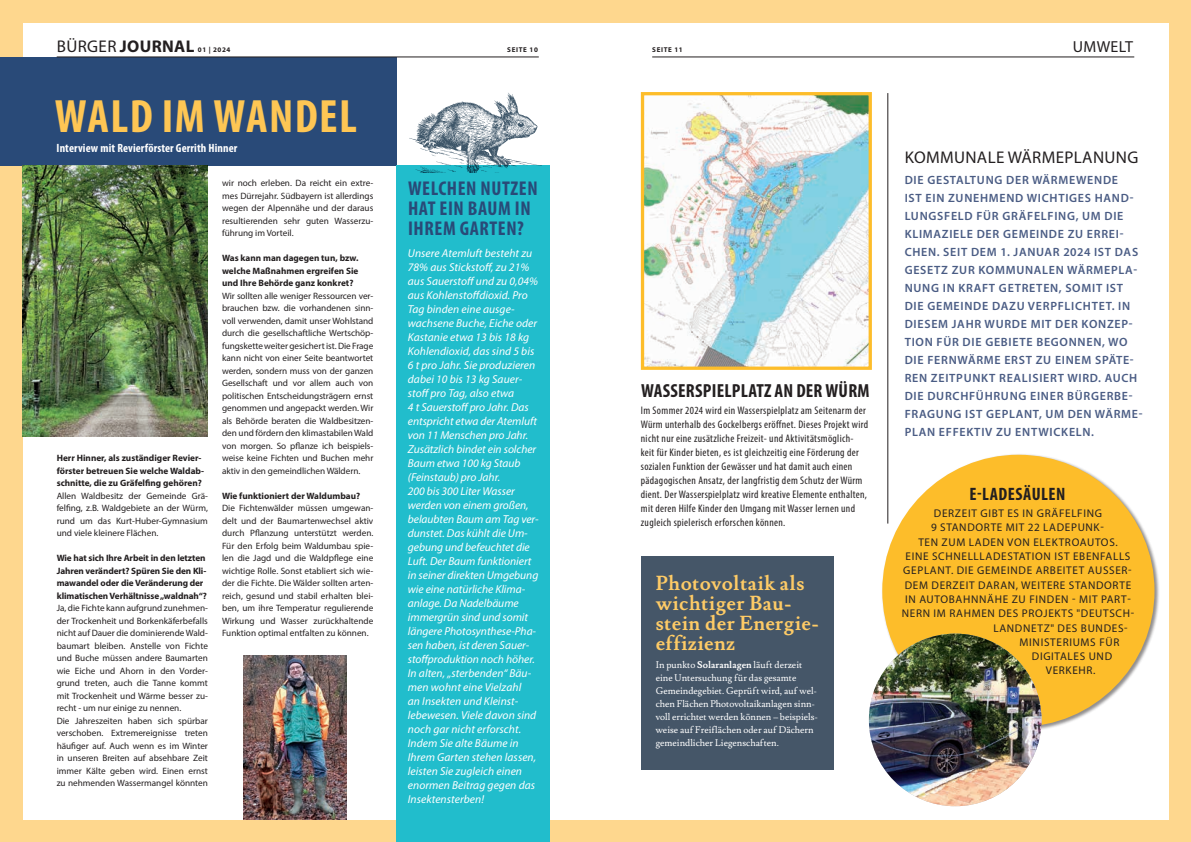
<style>
.page{position:relative;width:1191px;height:842px;background:#fed78e}
.page>*{position:absolute;margin:0;border:0;box-sizing:border-box;transform-origin:0 0}
.t1{font:700 condensed 47px "Myriad Pro";letter-spacing:.03em;color:#fec654}
.t2{font:700 20px/20px "Lusitana";letter-spacing:.02em;color:#fecb66}
.t3{font:700 condensed 20px/20px "Myriad Pro";letter-spacing:.03em;color:#294a78}
.t4{font:700 condensed 19px "Myriad Pro";letter-spacing:.01em;color:#231f20}
.t5{font:700 condensed 18px "Myriad Pro";letter-spacing:.03em;color:#231f20}
.t6{font:17px "Myriad Pro";letter-spacing:.02em;color:#231f20}
.t7{font:700 17px "Myriad Pro";letter-spacing:.02em;color:#231f20}
.t8{font:16px "Myriad Pro";letter-spacing:.02em;color:#231f20}
.t9{font:600 12px/18px "Myriad Pro";letter-spacing:.06em;color:#4a5c84}
.t10{font:700 condensed 12px "Myriad Pro";letter-spacing:.01em;color:#fff}
.t11{font:italic 11.5px/14px "Myriad Pro";color:#fff}
.t12{font:11.2px "Myriad Pro";letter-spacing:.06em;color:#231f20}
.t13{font:condensed 11px/14px "Myriad Pro";letter-spacing:.03em;color:#231f20}
.t14{font:9.5px/13px "Lusitana";color:#fff}
.t15{font:9.2px/12.5px "Myriad Pro";color:#231f20;text-align:justify}
.t16{font:700 9.2px/12.5px "Myriad Pro";color:#231f20}
.t17{font:700 7px "Myriad Pro";letter-spacing:.095em;color:#231f20}
.s1{font-weight:400}
.s2{font-weight:700}
</style>
<div class="page">
<div style="left:23px;top:23px;width:1145px;height:796px;background:#fff"></div>
<hr style="left:652px;top:57px;width:482px;height:1px;background:#231f20">
<div style="left:0;top:57px;width:396px;height:108px;background:#294a78"></div>
<img style="left:23px;top:165px;width:185px;height:271px">
<img style="left:243px;top:655px;width:103px;height:164px">
<hr style="left:57px;top:57px;width:482px;height:1px;background:#231f20">
<div style="left:396px;top:165px;width:154px;height:677px;background:#21bdcc"></div>
<div style="left:881px;top:454px;width:278px;height:278px;background:#231f20;opacity:.5"></div>
<div style="left:882px;top:455px;width:272px;height:272px;background:#fdbd2a;border-radius:50%"></div>
<img style="left:869px;top:634px;width:172px;height:172px;border-radius:86px">
<img style="left:645px;top:96px;width:223px;height:270px">
<div style="left:641px;top:92px;width:231px;height:278px;border:3px solid #fdbd2a"></div>
<div style="left:641px;top:556px;width:192px;height:213px;background:#455668"></div>
<hr style="left:887px;top:93px;width:1px;height:431px;background:#231f20">
<img style="left:409px;top:93px;width:133px;height:79px">
<h3 class="t7" style="left:57px;top:35px;width:139px"><span class="s1">BÜRGER</span> JOURNAL</h3>
<p class="t17" style="left:198px;top:45px;width:34px">01 | 2024</p>
<p class="t17" style="left:507px;top:45px;width:32px">SEITE 10</p>
<p class="t17" style="left:652px;top:45px;width:32px">SEITE 11</p>
<h3 class="t8" style="left:1072px;top:37px;width:62px">UMWELT</h3>
<h1 class="t1" style="left:55px;top:87px;width:304px">WALD IM WANDEL</h1>
<h3 class="t10" style="left:57px;top:141px;width:182px">Interview mit Revierförster Gerrith Hinner</h3>
<p class="t16" style="left:57px;top:451px;width:149px">Herr Hinner, als zuständiger Revier&shy;förster betreuen Sie welche Waldab&shy;schnitte, die zu Gräfelfing gehören?</p>
<p class="t15" style="left:57px;top:489px;width:153px">Allen Waldbesitz der Gemeinde Grä&shy;felfing, z.B. Waldgebiete an der Würm, rund um das Kurt-Huber-Gymnasium und viele kleinere Flächen.</p>
<p class="t16" style="left:57px;top:551px;width:152px">Wie hat sich Ihre Arbeit in den letzten Jahren verändert? Spüren Sie den Kli&shy;mawandel oder die Veränderung der klimatischen Verhältnisse „waldnah“?</p>
<p class="t15" style="left:57px;top:602px;width:153px;text-align:left">Ja, die Fichte kann aufgrund zunehmen&shy;der Trockenheit und Borkenkäferbefalls nicht auf Dauer die dominierende Wald&shy;baumart bleiben. Anstelle von Fichte und Buche müssen andere Baumarten wie Eiche und Ahorn in den Vorder&shy;grund treten, auch die Tanne kommt mit Trockenheit und Wärme besser zu&shy;recht - um nur einige zu nennen.<br>Die Jahreszeiten haben sich spürbar verschoben. Extremereignisse treten häufiger auf. Auch wenn es im Winter in unseren Breiten auf absehbare Zeit immer Kälte geben wird. Einen ernst zu nehmenden Wassermangel könnten</p>
<p class="t15" style="left:222px;top:177px;width:153px">wir noch erleben. Da reicht ein extre&shy;mes Dürrejahr. Südbayern ist allerdings wegen der Alpennähe und der daraus resultierenden sehr guten Wasserzu&shy;führung im Vorteil.</p>
<p class="t16" style="left:222px;top:251px;width:138px;text-align:justify">Was kann man dagegen tun, bzw. welche Maßnahmen ergreifen Sie und Ihre Behörde ganz konkret?</p>
<p class="t15" style="left:222px;top:289px;width:153px">Wir sollten alle weniger Ressourcen ver&shy;brauchen bzw. die vorhandenen sinn&shy;voll verwenden, damit unser Wohlstand durch die gesellschaftliche Wertschöp&shy;fungskette weiter gesichert ist. Die Frage kann nicht von einer Seite beantwortet werden, sondern muss von der ganzen Gesellschaft und vor allem auch von politischen Entscheidungsträgern ernst genommen und angepackt werden. Wir als Behörde beraten die Waldbesitzen&shy;den und fördern den klimastabilen Wald von morgen. So pflanze ich beispiels&shy;weise keine Fichten und Buchen mehr aktiv in den gemeindlichen Wäldern.</p>
<p class="t16" style="left:222px;top:489px;width:140px">Wie funktioniert der Waldumbau?</p>
<p class="t15" style="left:222px;top:502px;width:153px">Die Fichtenwälder müssen umgewan&shy;delt und der Baumartenwechsel aktiv durch Pflanzung unterstützt werden.<br>Für den Erfolg beim Waldumbau spie&shy;len die Jagd und die Waldpflege eine wichtige Rolle. Sonst etabliert sich wie&shy;der die Fichte. Die Wälder sollten arten&shy;reich, gesund und stabil erhalten blei&shy;ben, um ihre Temperatur regulierende Wirkung und Wasser zurückhaltende Funktion optimal entfalten zu können.</p>
<h2 class="t3" style="left:408px;top:177px;width:131px">WELCHEN NUTZEN<br>HAT EIN BAUM IN<br>IHREM GARTEN?</h2>
<p class="t11" style="left:408px;top:246px;width:132px">Unsere Atemluft besteht zu<br>78% aus Stickstoff, zu 21% aus Sauerstoff und zu 0,04% aus Kohlenstoffdioxid. Pro<br>Tag binden eine ausge&shy;wachsene Buche, Eiche oder<br>Kastanie etwa 13 bis 18 kg<br>Kohlendioxid, das sind 5 bis<br>6 t pro Jahr. Sie produzieren dabei 10 bis 13 kg Sauer&shy;stoff pro Tag, also etwa<br>4 t Sauerstoff pro Jahr. Das entspricht etwa der Atemluft von 11 Menschen pro Jahr.<br>Zusätzlich bindet ein solcher<br>Baum etwa 100 kg Staub (Feinstaub) pro Jahr.<br>200 bis 300 Liter Wasser werden von einem großen, belaubten Baum am Tag ver&shy;dunstet. Das kühlt die Um&shy;gebung und befeuchtet die<br>Luft. Der Baum funktioniert in seiner direkten Umgebung wie eine natürliche Klima&shy;anlage. Da Nadelbäume immergrün sind und somit längere Photosynthese-Pha&shy;sen haben, ist deren Sauer&shy;stoffproduktion noch höher.<br>In alten, „sterbenden“ Bäu&shy;men wohnt eine Vielzahl<br>an Insekten und Kleinst&shy;lebewesen. Viele davon sind noch gar nicht erforscht.<br>Indem Sie alte Bäume in<br>Ihrem Garten stehen lassen, leisten Sie zugleich einen enormen Beitrag gegen das<br>Insektensterben!</p>
<h3 class="t4" style="left:641px;top:379px;width:230px">WASSERSPIELPLATZ AN DER WÜRM</h3>
<p class="t13" style="left:641px;top:403px;width:229px">Im Sommer 2024 wird ein Wasserspielplatz am Seitenarm der Würm unterhalb des Gockelbergs eröffnet. Dieses Projekt wird nicht nur eine zusätzliche Freizeit- und Aktivitätsmöglich&shy;keit für Kinder bieten, es ist gleichzeitig eine Förderung der sozialen Funktion der Gewässer und hat damit auch einen pädagogischen Ansatz, der langfristig dem Schutz der Würm dient. Der Wasserspielplatz wird kreative Elemente enthalten, mit deren Hilfe Kinder den Umgang mit Wasser lernen und zugleich spielerisch erforschen können.</p>
<h2 class="t2" style="left:655px;top:574px;width:165px">Photovoltaik als wichtiger Bau&shy;stein der Energie&shy;effizienz</h2>
<p class="t14" style="left:655px;top:658px;width:164px">In punkto <span class="s2">Solaranlagen</span> läuft derzeit eine Untersuchung für das gesamte Gemeindegebiet. Geprüft wird, auf wel&shy;chen Flächen Photovoltaikanlagen sinn&shy;voll errichtet werden können – beispiels&shy;weise auf Freiflächen oder auf Dächern gemeindlicher Liegenschaften.</p>
<h3 class="t6" style="left:904px;top:147px;width:235px">KOMMUNALE WÄRMEPLANUNG</h3>
<p class="t9" style="left:904px;top:170px;width:239px">DIE GESTALTUNG DER WÄRMEWENDE<br>IST EIN ZUNEHMEND WICHTIGES HAND-LUNGSFELD FÜR GRÄFELFING, UM DIE KLIMAZIELE DER GEMEINDE ZU ERREI-CHEN. SEIT DEM 1. JANUAR 2024 IST DAS GESETZ ZUR KOMMUNALEN WÄRMEPLA-NUNG IN KRAFT GETRETEN, SOMIT IST DIE GEMEINDE DAZU VERPFLICHTET. IN DIESEM JAHR WURDE MIT DER KONZEP-TION FÜR DIE GEBIETE BEGONNEN, WO DIE FERNWÄRME ERST ZU EINEM SPÄTE-REN ZEITPUNKT REALISIERT WIRD. AUCH DIE DURCHFÜHRUNG EINER BÜRGERBE-FRAGUNG IST GEPLANT, UM DEN WÄRME-PLAN EFFEKTIV ZU ENTWICKELN.</p>
<h3 class="t5" style="left:969px;top:483px;width:98px">E-LADESÄULEN</h3>
<p class="t12" style="left:934px;top:506px;width:170px">DERZEIT GIBT ES IN GRÄFELFING</p>
<p class="t12" style="left:931px;top:521px;width:174px">9 STANDORTE MIT 22 LADEPUNK-</p>
<p class="t12" style="left:918px;top:535px;width:201px">TEN ZUM LADEN VON ELEKTROAUTOS.</p>
<p class="t12" style="left:905px;top:549px;width:226px">EINE SCHNELLLADESTATION IST EBENFALLS</p>
<p class="t12" style="left:903px;top:564px;width:230px">GEPLANT. DIE GEMEINDE ARBEITET AUSSER-</p>
<p class="t12" style="left:904px;top:578px;width:228px">DEM DERZEIT DARAN, WEITERE STANDORTE</p>
<p class="t12" style="left:905px;top:592px;width:227px">IN AUTOBAHNNÄHE ZU FINDEN - MIT PART-</p>
<p class="t12" style="left:902px;top:607px;width:234px">NERN IM RAHMEN DES PROJEKTS "DEUTSCH-</p>
<p class="t12" style="left:993px;top:621px;width:136px">LANDNETZ" DES BUNDES-</p>
<p class="t12" style="left:1019px;top:635px;width:101px">MINISTERIUMS FÜR</p>
<p class="t12" style="left:1032px;top:649px;width:82px">DIGITALES UND</p>
<p class="t12" style="left:1045px;top:664px;width:51px">VERKEHR.</p>
</div>
